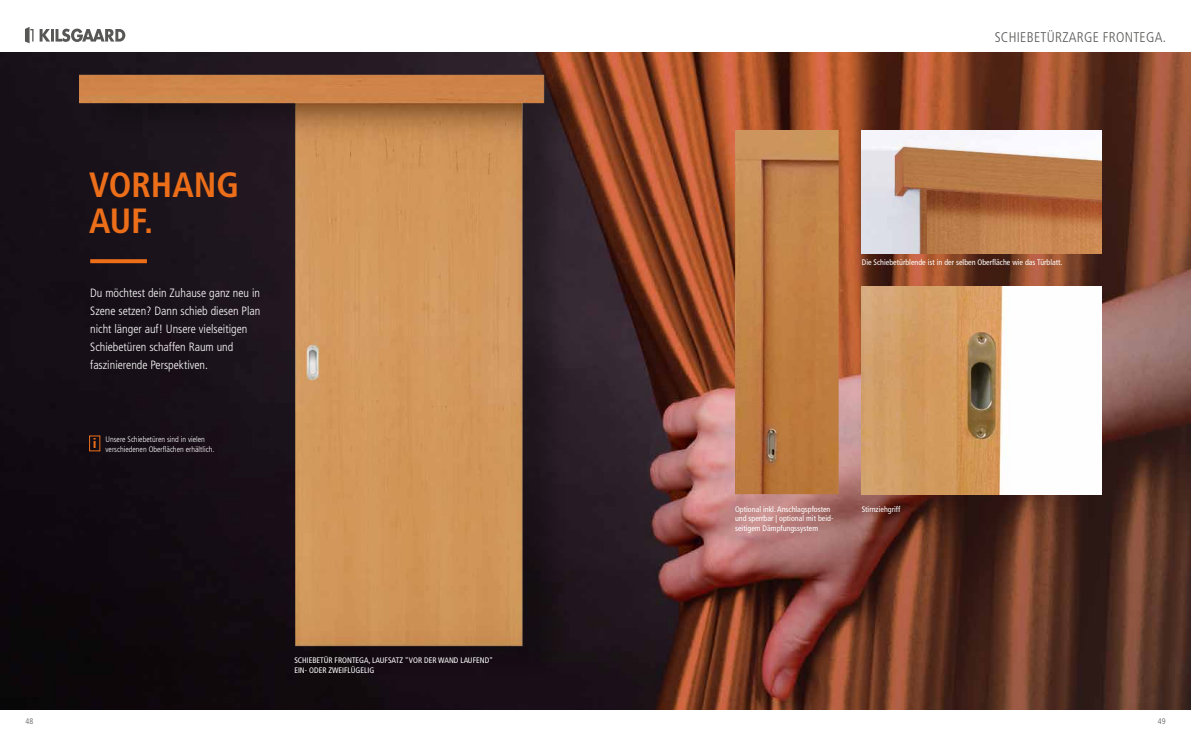
<style>
.page{position:relative;width:1191px;height:738px;background:#fff}
.page>*{position:absolute;margin:0;border:0;box-sizing:border-box;transform-origin:0 0}
.t1{font:700 condensed 35px/36px "Frutiger LT Std";color:#ed6e19}
.t2{font:300 condensed 14px "Frutiger LT Std";letter-spacing:.02em;color:#575756}
.t3{font:700 condensed 13.8px "Univers LT Std";color:#ed6e19}
.t4{font:300 condensed 12px/18px "Frutiger LT Std";color:#fff}
.t5{font:condensed 8px/9.6px "Frutiger LT Std";color:#fff}
.t6{font:300 condensed 8px/10px "Frutiger LT Std";color:#fff}
.t7{font:300 condensed 8px "Frutiger LT Std";color:#575756}
</style>
<div class="page">
<svg style="left:25px;top:27px;width:9px;height:16px"></svg>
<svg style="left:40px;top:29px;width:85px;height:13px"></svg>
<img style="left:0;top:52px;width:1191px;height:657px">
<div style="left:88px;top:70px;width:501px;height:606px;background:#000;opacity:.25"></div>
<img style="left:79px;top:61px;width:474px;height:620px">
<svg style="left:90px;top:259px;width:57px;height:4px"></svg>
<img style="left:861px;top:130px;width:240px;height:124px">
<img style="left:735px;top:130px;width:103px;height:363px">
<img style="left:861px;top:286px;width:240px;height:207px">
<div style="left:89px;top:435px;width:11px;height:16px;border:1px solid #ed6e19"></div>
<h1 class="t1" style="left:89px;top:167px;width:151px">VORHANG<br>AUF.</h1>
<h3 class="t4" style="left:90px;top:284px;width:172px">Du möchtest dein Zuhause ganz neu in Szene setzen? Dann schieb diesen Plan nicht länger auf! Unsere vielseitigen Schiebetüren schaffen Raum und faszinierende Perspektiven.</h3>
<h3 class="t3" style="left:93px;top:434px;width:5px">i</h3>
<p class="t6" style="left:106px;top:433px;width:110px">Unsere Schiebetüren sind in vielen verschiedenen Oberflächen erhältlich.</p>
<p class="t5" style="left:294px;top:655px;width:200px">SCHIEBETÜR FRONTEGA, LAUFSATZ "VOR DER WAND LAUFEND"<br>EIN- ODER ZWEIFLÜGELIG</p>
<h2 class="t2" style="left:994px;top:29px;width:173px">SCHIEBETÜRZARGE FRONTEGA.</h2>
<p class="t5" style="left:861px;top:258px;width:202px">Die Schiebetürblende ist in der selben Oberfläche wie das Türblatt.</p>
<p class="t5" style="left:735px;top:503px;width:100px">Optional inkl. Anschlagspfosten und sperrbar | optional mit beid&shy;seitigem Dämpfungssystem</p>
<p class="t5" style="left:861px;top:503px;width:40px">Stirnziehgriff</p>
<p class="t7" style="left:26px;top:716px;width:9px">48</p>
<p class="t7" style="left:1157px;top:716px;width:9px">49</p>
</div>
